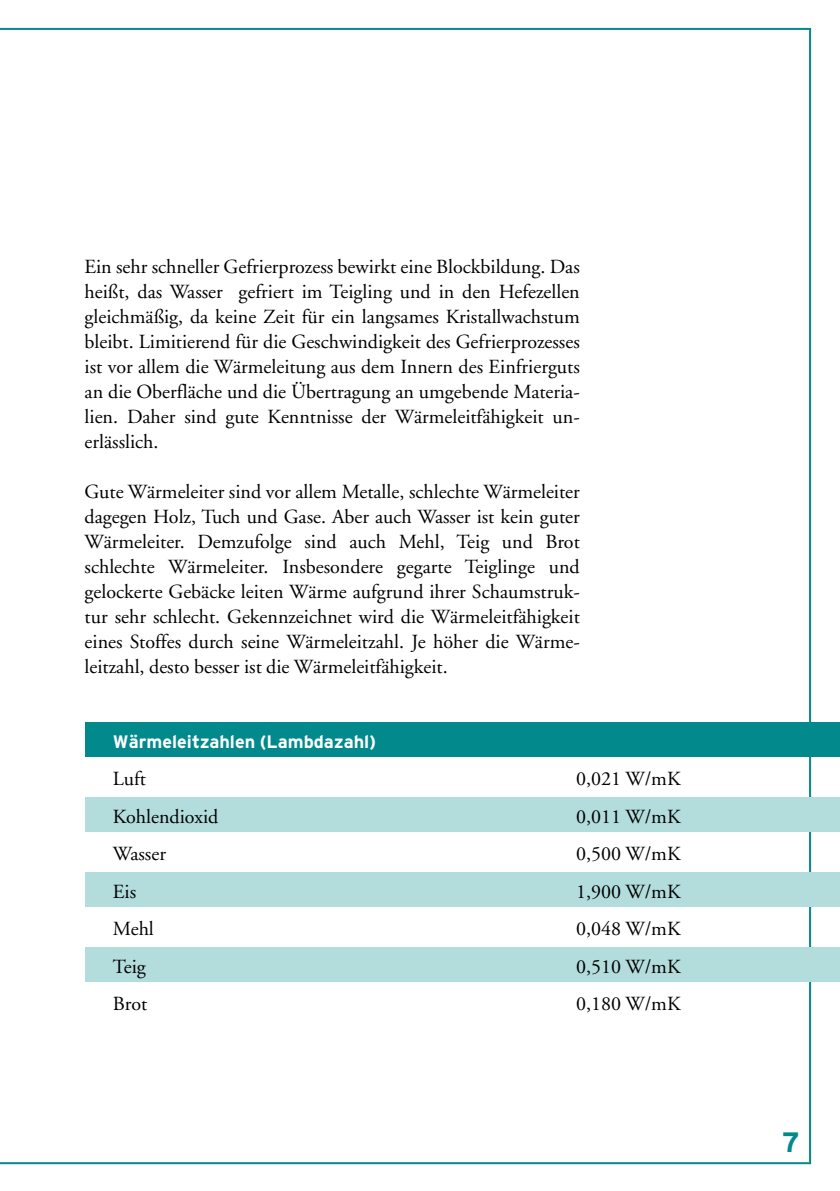
<style>
.page{position:relative;width:840px;height:1191px;background:#fff}
.page>*{position:absolute;margin:0;border:0;box-sizing:border-box;transform-origin:0 0}
.t1{font:700 28px "Interstate";color:#02898b}
.t2{font:20px/25px "Adobe Garamond";color:#000;text-align:justify}
.t3{font:700 18px "Interstate";color:#fff}
</style>
<div class="page">
<hr style="left:808px;top:29px;width:2px;height:1134px;background:#02898b">
<div style="left:85px;top:798px;width:754px;height:34px;background:#b3dcdc"></div>
<div style="left:85px;top:873px;width:754px;height:34px;background:#b3dcdc"></div>
<div style="left:85px;top:948px;width:754px;height:34px;background:#b3dcdc"></div>
<div style="left:85px;top:723px;width:754px;height:34px;background:#02898b"></div>
<hr style="left:0;top:28px;width:810px;height:2px;background:#02898b">
<hr style="left:0;top:1162px;width:810px;height:2px;background:#02898b">
<p class="t2" style="left:85px;top:256px;width:496px">Ein sehr schneller Gefrierprozess bewirkt eine Blockbildung. Das heißt, das Wasser gefriert im Teigling und in den Hefezellen gleichmäßig, da keine Zeit für ein langsames Kristallwachstum bleibt. Limitierend für die Geschwindigkeit des Gefrierprozesses ist vor allem die Wärmeleitung aus dem Innern des Einfrierguts an die Oberfläche und die Übertragung an umgebende Materia&shy;lien. Daher sind gute Kenntnisse der Wärmeleitfähigkeit un&shy;erlässlich.</p>
<p class="t2" style="left:85px;top:481px;width:496px">Gute Wärmeleiter sind vor allem Metalle, schlechte Wärmeleiter dagegen Holz, Tuch und Gase. Aber auch Wasser ist kein guter Wärmeleiter. Demzufolge sind auch Mehl, Teig und Brot schlechte Wärmeleiter. Insbesondere gegarte Teiglinge und gelockerte Gebäcke leiten Wärme aufgrund ihrer Schaumstruk&shy;tur sehr schlecht. Gekennzeichnet wird die Wärmeleitfähigkeit eines Stoffes durch seine Wärmeleitzahl. Je höher die Wärme&shy;leitzahl, desto besser ist die Wärmeleitfähigkeit.</p>
<p class="t3" style="left:113px;top:734px;width:264px">Wärmeleitzahlen (Lambdazahl)</p>
<p class="t2" style="left:113px;top:768px;width:35px">Luft</p>
<p class="t2" style="left:576px;top:768px;width:106px">0,021 W/mK</p>
<p class="t2" style="left:113px;top:806px;width:107px">Kohlendioxid</p>
<p class="t2" style="left:576px;top:806px;width:106px">0,011 W/mK</p>
<p class="t2" style="left:113px;top:843px;width:54px">Wasser</p>
<p class="t2" style="left:576px;top:843px;width:106px">0,500 W/mK</p>
<p class="t2" style="left:113px;top:881px;width:25px">Eis</p>
<p class="t2" style="left:576px;top:881px;width:106px">1,900 W/mK</p>
<p class="t2" style="left:113px;top:918px;width:42px">Mehl</p>
<p class="t2" style="left:576px;top:918px;width:106px">0,048 W/mK</p>
<p class="t2" style="left:113px;top:956px;width:34px">Teig</p>
<p class="t2" style="left:576px;top:956px;width:106px">0,510 W/mK</p>
<p class="t2" style="left:113px;top:993px;width:36px">Brot</p>
<p class="t2" style="left:576px;top:993px;width:106px">0,180 W/mK</p>
<h1 class="t1" style="left:781px;top:1131px;width:19px">7</h1>
</div>
